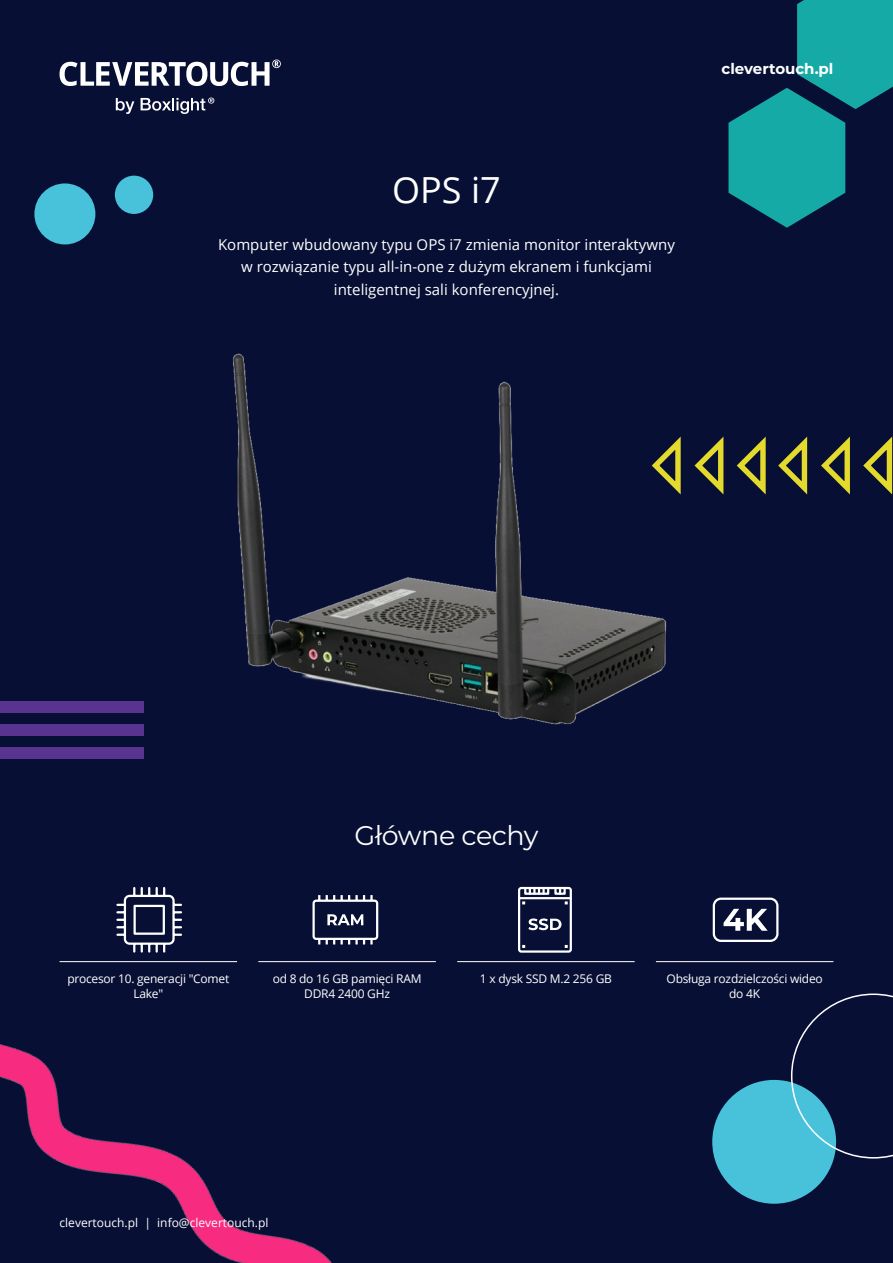
<style>
.page{position:relative;width:893px;height:1263px;background:#071034}
.page>*{position:absolute;margin:0;border:0;box-sizing:border-box;transform-origin:0 0}
.t1{font:36px "Open Sans";color:#fff}
.t2{font:27px "Montserrat";letter-spacing:-.015em;color:#fff}
.Key_Insights_Text{font:15px/22.5px "Open Sans";color:#fff;text-align:center}
.t3{font:700 15px "Montserrat";color:#fff}
.t4{font:12px/15px "Open Sans";letter-spacing:-.02em;color:#fff;text-align:center}
.t5{font:12px "Open Sans";color:#fff}
</style>
<div class="page">
<svg style="left:728px;top:0;width:165px;height:228px"></svg>
<svg style="left:60px;top:60px;width:221px;height:26px"></svg>
<svg style="left:116px;top:98px;width:18px;height:16px"></svg>
<svg style="left:141px;top:98px;width:73px;height:16px"></svg>
<div style="left:0;top:701px;width:144px;height:11px;background:#593390"></div>
<div style="left:0;top:724px;width:144px;height:12px;background:#593390"></div>
<div style="left:0;top:747px;width:144px;height:12px;background:#593390"></div>
<img style="left:233px;top:353px;width:448px;height:372px">
<div style="left:34px;top:183px;width:61px;height:61px;background:#48c2db;border-radius:50%"></div>
<div style="left:115px;top:176px;width:38px;height:38px;background:#48c2db;border-radius:50%"></div>
<hr style="left:60px;top:961px;width:177px;height:1px;background:#fff">
<hr style="left:258px;top:961px;width:178px;height:1px;background:#fff">
<hr style="left:656px;top:961px;width:177px;height:1px;background:#fff">
<hr style="left:457px;top:961px;width:178px;height:1px;background:#fff">
<svg style="left:116px;top:887px;width:66px;height:66px"></svg>
<svg style="left:312px;top:895px;width:67px;height:50px"></svg>
<div style="left:524px;top:888px;width:25px;height:7px;border:2px solid #fff"></div>
<svg style="left:529px;top:890px;width:16px;height:4px"></svg>
<div style="left:554px;top:888px;width:12px;height:7px;border:2px solid #fff"></div>
<div style="left:518px;top:887px;width:54px;height:66px;border:2px solid #fff;border-radius:2px"></div>
<svg style="left:528px;top:918px;width:33px;height:12px"></svg>
<hr style="left:519px;top:897px;width:51px;height:2px;background:#fff">
<svg style="left:723px;top:909px;width:45px;height:22px"></svg>
<div style="left:713px;top:897px;width:65px;height:45px;border:2px solid #fff;border-radius:7px"></div>
<img style="left:0;top:1044px;width:332px;height:219px">
<svg style="left:778px;top:437px;width:29px;height:57px"></svg>
<svg style="left:821px;top:437px;width:29px;height:57px"></svg>
<svg style="left:863px;top:437px;width:29px;height:57px"></svg>
<svg style="left:652px;top:437px;width:29px;height:57px"></svg>
<svg style="left:694px;top:437px;width:29px;height:57px"></svg>
<svg style="left:737px;top:437px;width:29px;height:57px"></svg>
<div style="left:712px;top:1080px;width:124px;height:124px;background:#48c2db;border-radius:50%"></div>
<svg style="left:791px;top:993px;width:102px;height:165px"></svg>
<p class="t1" style="left:392px;top:165px;width:110px">OPS i7</p>
<p class="Key_Insights_Text" style="left:218px;top:233px;width:458px">Komputer wbudowany typu OPS i7 zmienia monitor interaktywny w rozwiązanie typu all-in-one z dużym ekranem i funkcjami inteligentnej sali konferencyjnej.</p>
<p class="t3" style="left:721px;top:58px;width:113px">clevertouch.pl</p>
<p class="t2" style="left:354px;top:816px;width:186px">Główne cechy</p>
<p class="t4" style="left:67px;top:971px;width:163px">procesor 10. generacji "Comet<br>Lake"</p>
<p class="t4" style="left:273px;top:971px;width:150px">od 8 do 16 GB pamięci RAM<br>DDR4 2400 GHz</p>
<p class="t4" style="left:667px;top:971px;width:158px">Obsługa rozdzielczości wideo do 4K</p>
<p class="t4" style="left:480px;top:971px;width:133px">1 x dysk SSD M.2 256 GB</p>
<p class="t5" style="left:60px;top:1214px;width:210px">clevertouch.pl | info@clevertouch.pl</p>
</div>
